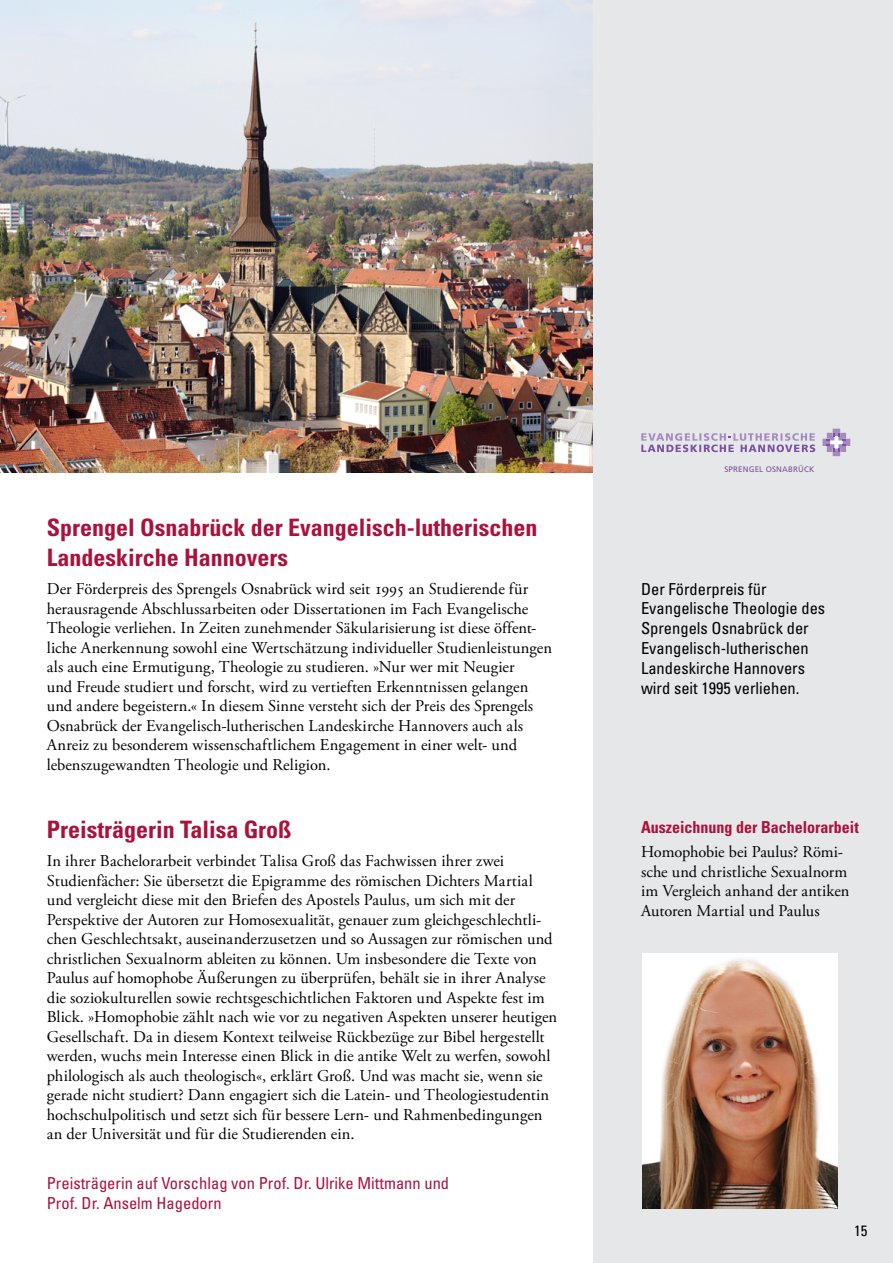
<style>
.page{position:relative;width:893px;height:1263px;background:#fff}
.page>*{position:absolute;margin:0;border:0;box-sizing:border-box;transform-origin:0 0}
.t1{font:700 condensed 24px/30px "Univers LT Std";color:#ab113b}
.t2{font:16.5px/19.5px "Adobe Garamond Pro";letter-spacing:.005em;color:#000}
.t3{font:condensed 16.5px/19.8px "Univers LT Std";color:#000}
.t4{font:condensed 16.5px/20.1px "Univers LT Std";color:#ab113b}
.t5{font:700 condensed 16.5px "Univers LT Std";color:#ab113b}
.t6{font:condensed 15px "Univers LT Std";color:#000}
.t7{font:7.95px "Frutiger LT Std";letter-spacing:.02em;color:#7c51a1}
</style>
<div class="page">
<img style="left:1px;top:0;width:592px;height:472px">
<img style="left:0;top:0;width:1px;height:472px">
<div style="left:593px;top:0;width:300px;height:1263px;background:#e6e7e8"></div>
<svg style="left:823px;top:429px;width:27px;height:27px"></svg>
<svg style="left:641px;top:433px;width:174px;height:19px"></svg>
<img style="left:642px;top:954px;width:196px;height:255px">
<p class="t7" style="left:724px;top:464px;width:92px">SPRENGEL OSNABRÜCK</p>
<h1 class="t1" style="left:47px;top:512px;width:492px">Sprengel Osnabrück der Evangelisch-lutherischen<br>Landeskirche Hannovers</h1>
<p class="t2" style="left:47px;top:580px;width:507px">Der Förderpreis des Sprengels Osnabrück wird seit 1995 an Studierende für herausragende Abschlussarbeiten oder Dissertationen im Fach Evangelische Theologie verliehen. In Zeiten zunehmender Säkularisierung ist diese öffent&shy;liche Anerkennung sowohl eine Wertschätzung individueller Studienleistungen als auch eine Ermutigung, Theologie zu studieren. »Nur wer mit Neugier<br>und Freude studiert und forscht, wird zu vertieften Erkenntnissen gelangen und andere begeistern.« In diesem Sinne versteht sich der Preis des Sprengels Osnabrück der Evangelisch-lutherischen Landeskirche Hannovers auch als Anreiz zu besonderem wissenschaftlichem Engagement in einer welt- und lebenszugewandten Theologie und Religion.</p>
<p class="t3" style="left:641px;top:579px;width:186px">Der Förderpreis für<br>Evangelische Theologie des<br>Sprengels Osnabrück der<br>Evangelisch-lutherischen<br>Landeskirche Hannovers wird seit 1995 verliehen.</p>
<h1 class="t1" style="left:47px;top:814px;width:246px">Preisträgerin Talisa Groß</h1>
<p class="t2" style="left:47px;top:852px;width:512px">In ihrer Bachelorarbeit verbindet Talisa Groß das Fachwissen ihrer zwei Studienfächer: Sie übersetzt die Epigramme des römischen Dichters Martial und vergleicht diese mit den Briefen des Apostels Paulus, um sich mit der Perspektive der Autoren zur Homosexualität, genauer zum gleichgeschlechtli&shy;chen Geschlechtsakt, auseinanderzusetzen und so Aussagen zur römischen und christlichen Sexualnorm ableiten zu können. Um insbesondere die Texte von Paulus auf homophobe Äußerungen zu überprüfen, behält sie in ihrer Analyse die soziokulturellen sowie rechtsgeschichtlichen Faktoren und Aspekte fest im Blick. »Homophobie zählt nach wie vor zu negativen Aspekten unserer heutigen Gesellschaft. Da in diesem Kontext teilweise Rückbezüge zur Bibel hergestellt werden, wuchs mein Interesse einen Blick in die antike Welt zu werfen, sowohl philologisch als auch theologisch«, erklärt Groß. Und was macht sie, wenn sie gerade nicht studiert? Dann engagiert sich die Latein- und Theologiestudentin hochschulpolitisch und setzt sich für bessere Lern- und Rahmenbedingungen an der Universität und für die Studierenden ein.</p>
<p class="t4" style="left:47px;top:1173px;width:404px">Preisträgerin auf Vorschlag von Prof. Dr. Ulrike Mittmann und<br>Prof. Dr. Anselm Hagedorn</p>
<p class="t5" style="left:641px;top:817px;width:219px">Auszeichnung der Bachelorarbeit</p>
<p class="t2" style="left:641px;top:842px;width:210px">Homophobie bei Paulus? Römi&shy;sche und christliche Sexualnorm im Vergleich anhand der antiken<br>Autoren Martial und Paulus</p>
<p class="t6" style="left:854px;top:1221px;width:15px">15</p>
</div>
